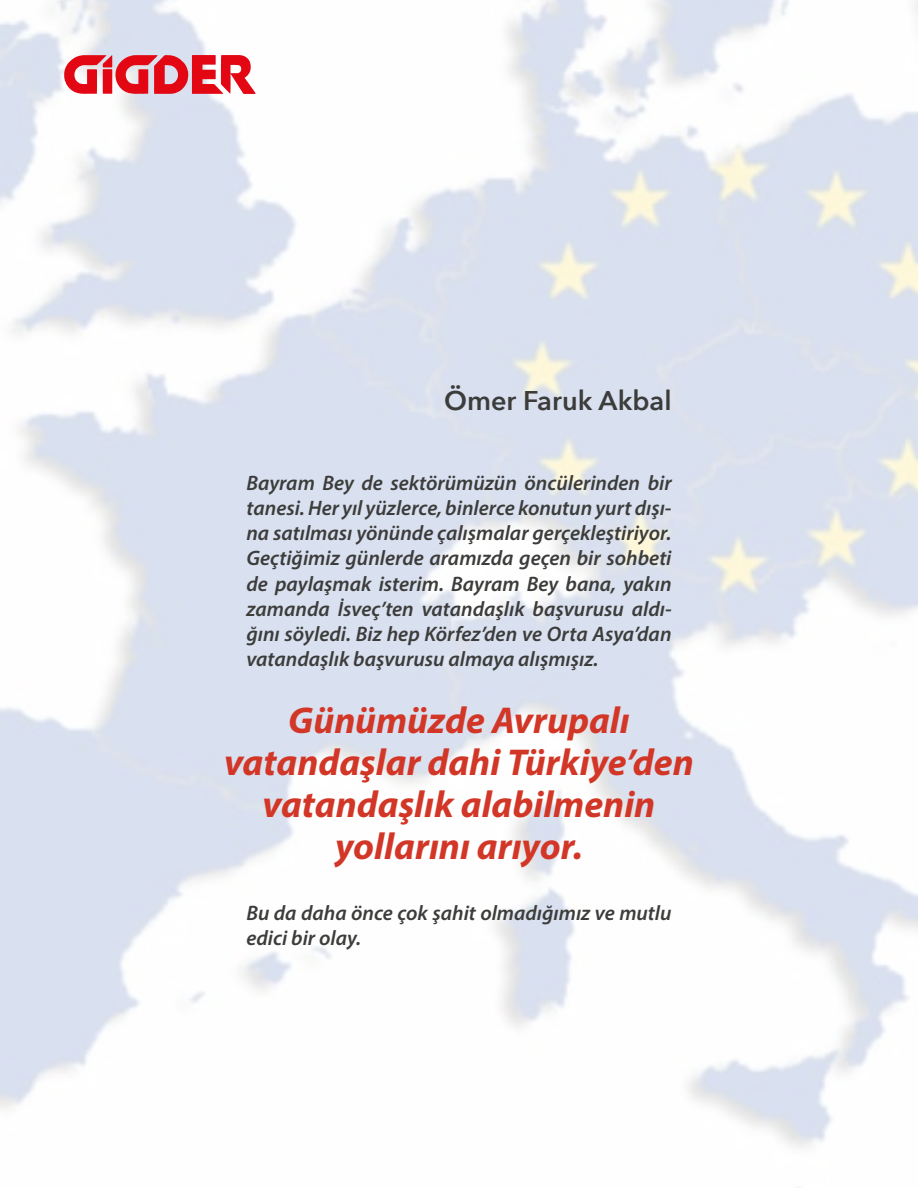
<style>
.page{position:relative;width:918px;height:1188px;background:#fff}
.page>*{position:absolute;margin:0;border:0;box-sizing:border-box;transform-origin:0 0}
.t1{font:italic 700 37.5px/42px "Myriad Pro";color:#d23627;text-align:center}
.t2{font:600 27px "Avenir Next";color:#3c3c3b}
.t3{font:italic 600 21px/25.2px "Myriad Pro";color:#3c3c3b;text-align:justify}
</style>
<div class="page">
<svg style="left:64px;top:55px;width:192px;height:39px"></svg>
<p class="t2" style="left:444px;top:377px;width:229px">Ömer Faruk Akbal</p>
<p class="t3" style="left:246px;top:470px;width:427px">Bayram Bey de sektörümüzün öncülerinden bir tanesi. Her yıl yüzlerce, binlerce konutun yurt dışı&shy;na satılması yönünde çalışmalar gerçekleştiriyor.<br>Geçtiğimiz günlerde aramızda geçen bir sohbeti de paylaşmak isterim. Bayram Bey bana, yakın zamanda İsveç’ten vatandaşlık başvurusu aldı&shy;ğını söyledi. Biz hep Körfez’den ve Orta Asya’dan vatandaşlık başvurusu almaya alışmışız.</p>
<h1 class="t1" style="left:224px;top:698px;width:471px">Günümüzde Avrupalı vatandaşlar dahi Türkiye’den vatandaşlık alabilmenin yollarını arıyor.</h1>
<p class="t3" style="left:246px;top:900px;width:427px">Bu da daha önce çok şahit olmadığımız ve mutlu edici bir olay.</p>
</div>
